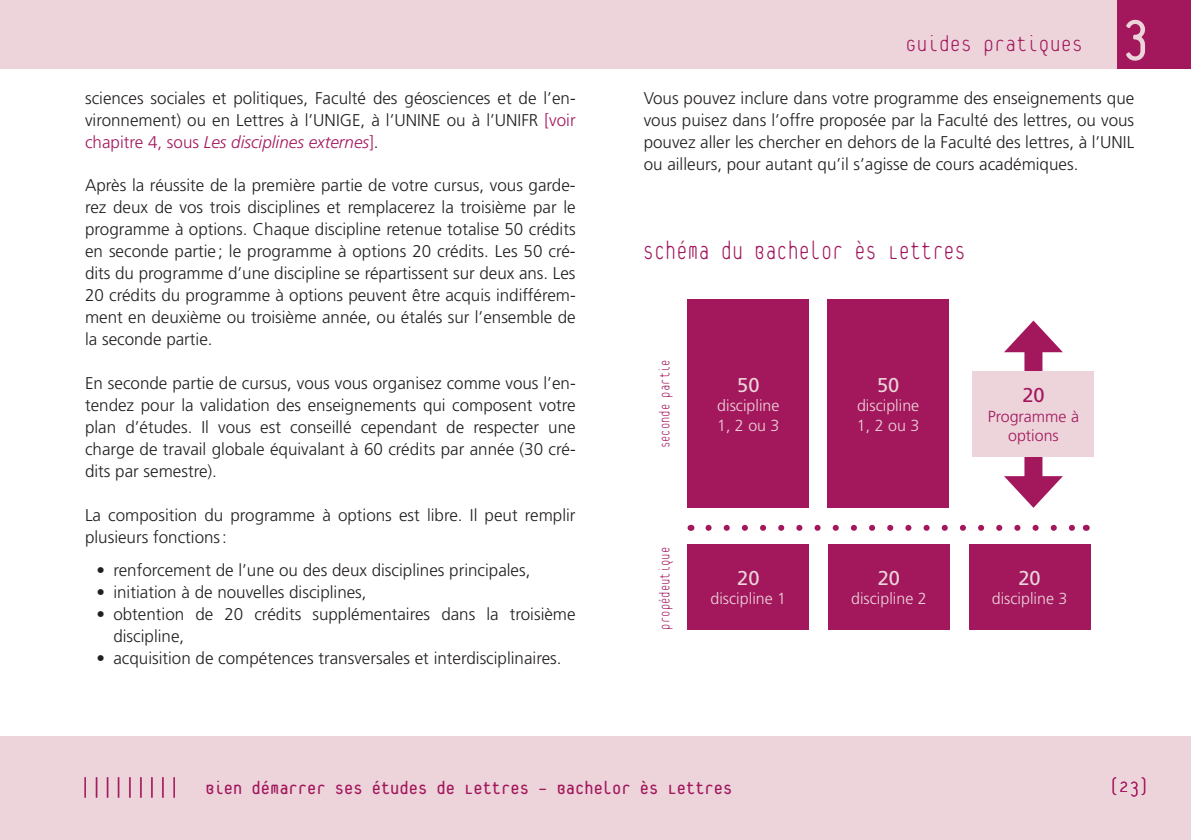
<style>
.page{position:relative;width:1191px;height:840px;background:#fff}
.page>*{position:absolute;margin:0;border:0;box-sizing:border-box;transform-origin:0 0}
.t1{font:60px "Platelet";color:#ecd4da}
.t2{font:100 28px "Platelet";color:#a3175d;scale:.86 1}
.t3{font:100 24px "Platelet";color:#a3175d}
.t4{font:100 22px "Platelet";color:#a3175d}
.t5{font:20px "Platelet";color:#a3175d}
.t6{font:20px "Frutiger LT Std";color:#ecd4da}
.t7{font:20px "Frutiger LT Std";color:#a3175d}
.t8{font:300 17px/22px "Frutiger LT Std";color:#231f20;text-align:justify}
.t9{font:300 16px/19.2px "Frutiger LT Std";color:#ecd4da}
.t10{font:100 16px "Platelet";color:#a3175d;scale:.86 1}
.t11{font:300 16px/19.2px "Frutiger LT Std";color:#a3175d;text-align:center}
.s1{color:#a3175d}
.s2{font-style:italic;color:#a3175d}
.s3{font-weight:100;font-size:24px}
</style>
<div class="page">
<div style="left:0;top:736px;width:1191px;height:103px;background:#ecd4da"></div>
<div style="left:0;top:0;width:1191px;height:68px;background:#ecd4da"></div>
<div style="left:1117px;top:0;width:74px;height:68px;background:#a3175d"></div>
<div style="left:687px;top:544px;width:122px;height:85px;background:#a3175d"></div>
<div style="left:828px;top:544px;width:121px;height:85px;background:#a3175d"></div>
<div style="left:969px;top:544px;width:121px;height:85px;background:#a3175d"></div>
<svg style="left:708px;top:524px;width:367px;height:6px"></svg>
<div style="left:687px;top:299px;width:122px;height:208px;background:#a3175d"></div>
<div style="left:827px;top:299px;width:121px;height:208px;background:#a3175d"></div>
<div style="left:1024px;top:339px;width:18px;height:149px;background:#a3175d"></div>
<svg style="left:1004px;top:320px;width:59px;height:32px"></svg>
<svg style="left:1004px;top:476px;width:59px;height:31px"></svg>
<div style="left:972px;top:371px;width:122px;height:85px;background:#ecd4da"></div>
<p class="t8" style="left:85px;top:87px;width:492px">sciences sociales et politiques, Faculté des géosciences et de l’en&shy;vironnement) ou en Lettres à l’UNIGE, à l’UNINE ou à l’UNIFR <span class="s1">[voir chapitre 4, sous</span> <span class="s2">Les disciplines externes</span><span class="s1">]</span>.</p>
<p class="t8" style="left:85px;top:174px;width:492px">Après la réussite de la première partie de votre cursus, vous garde&shy;rez deux de vos trois disciplines et remplacerez la troisième par le programme à options. Chaque discipline retenue totalise 50 crédits en seconde partie; le programme à options 20 crédits. Les 50 cré&shy;dits du programme d’une discipline se répartissent sur deux ans. Les 20 crédits du programme à options peuvent être acquis indifférem&shy;ment en deuxième ou troisième année, ou étalés sur l’ensemble de la seconde partie.</p>
<p class="t8" style="left:85px;top:372px;width:492px">En seconde partie de cursus, vous vous organisez comme vous l’en&shy;tendez pour la validation des enseignements qui composent votre plan d’études. Il vous est conseillé cependant de respecter une charge de travail globale équivalant à 60 crédits par année (30 cré&shy;dits par semestre).</p>
<p class="t8" style="left:85px;top:503px;width:492px">La composition du programme à options est libre. Il peut remplir plusieurs fonctions:</p>
<p class="t8" style="left:96px;top:559px;width:435px">• renforcement de l’une ou des deux disciplines principales,</p>
<p class="t8" style="left:96px;top:581px;width:272px">• initiation à de nouvelles disciplines,</p>
<p class="t8" style="left:113px;top:603px;width:464px;text-indent:-17px">• obtention de 20 crédits supplémentaires dans la troisième discipline,</p>
<p class="t8" style="left:96px;top:647px;width:466px">• acquisition de compétences transversales et interdisciplinaires.</p>
<h3 class="t3" style="left:905px;top:34px;width:179px">Guides pratiques</h3>
<h1 class="t1" style="left:1121px;top:7px;width:29px">3</h1>
<p class="t8" style="left:643px;top:87px;width:492px">Vous pouvez inclure dans votre programme des enseignements que vous puisez dans l’offre proposée par la Faculté des lettres, ou vous pouvez aller les chercher en dehors de la Faculté des lettres, à l’UNIL ou ailleurs, pour autant qu’il s’agisse de cours académiques.</p>
<h2 class="t2" style="left:643px;top:240px;width:377px">Schéma du Bachelor ès Lettres</h2>
<p class="t10" style="left:658px;top:448px;width:105px;rotate:-90deg">seconde partie</p>
<p class="t6" style="left:737px;top:373px;width:24px">50</p>
<p class="t9" style="left:717px;top:396px;width:64px">discipline<br>1, 2 ou 3</p>
<p class="t10" style="left:658px;top:629px;width:98px;rotate:-90deg">propédeutique</p>
<p class="t6" style="left:737px;top:565px;width:24px">20</p>
<p class="t9" style="left:710px;top:588px;width:77px">discipline 1</p>
<p class="t6" style="left:877px;top:373px;width:24px">50</p>
<p class="t9" style="left:857px;top:396px;width:64px">discipline<br>1, 2 ou 3</p>
<p class="t6" style="left:878px;top:565px;width:24px">20</p>
<p class="t9" style="left:851px;top:588px;width:77px">discipline 2</p>
<p class="t7" style="left:1022px;top:383px;width:24px">20</p>
<p class="t11" style="left:987px;top:406px;width:93px">Programme à options</p>
<p class="t6" style="left:1018px;top:565px;width:24px">20</p>
<p class="t9" style="left:991px;top:588px;width:77px">discipline 3</p>
<p class="t5" style="left:80px;top:779px;width:654px"><span class="s3">|||||||||</span> Bien démarrer ses études de Lettres – Bachelor ès Lettres</p>
<p class="t4" style="left:1108px;top:776px;width:42px">(23)</p>
</div>
